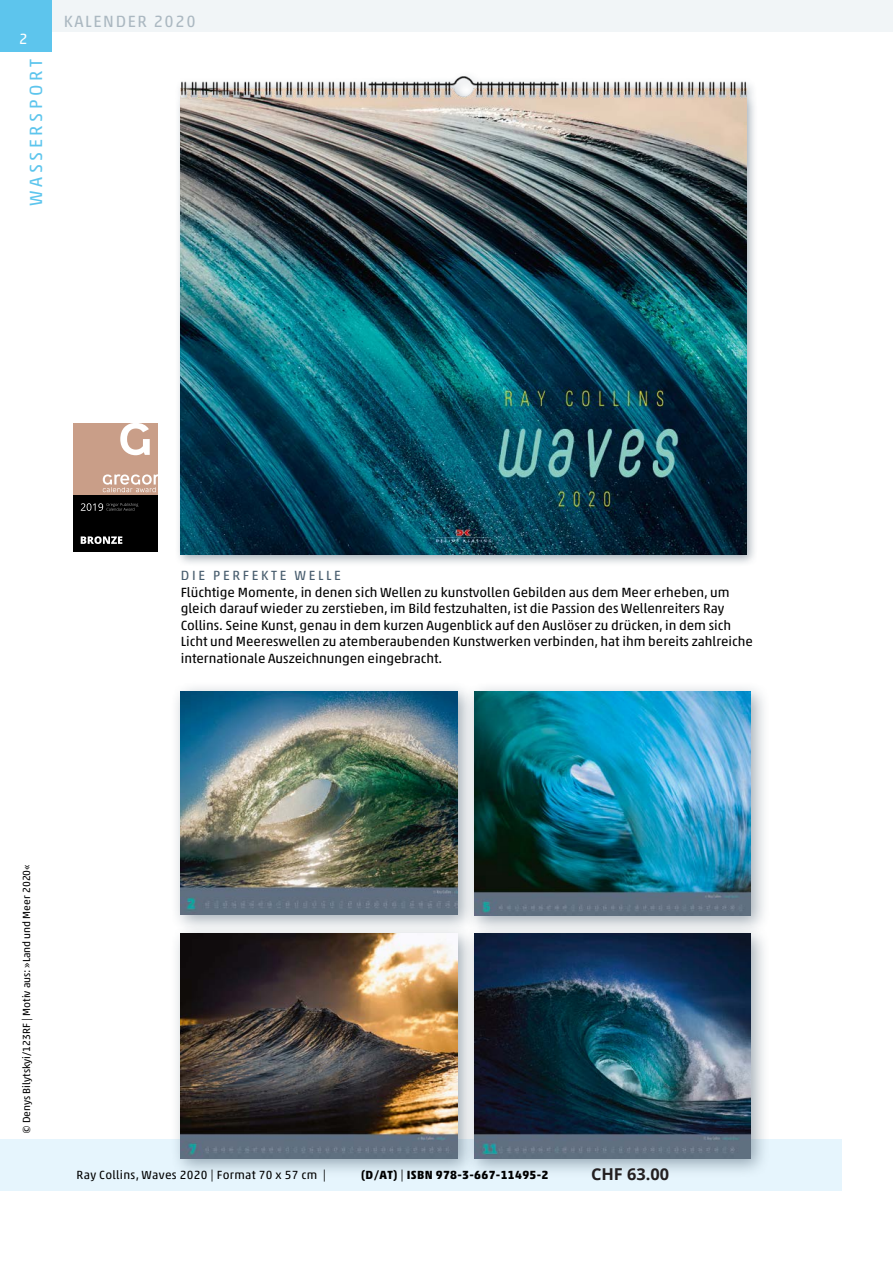
<style>
.page{position:relative;width:893px;height:1263px;background:#fff}
.page>*{position:absolute;margin:0;border:0;box-sizing:border-box;transform-origin:0 0}
.t1{font:18px "Akko Pro";letter-spacing:.2em;color:#5dc5ed}
.t2{font:16.5px "Akko Pro";letter-spacing:.1em;color:#abb8c1}
.t3{font:700 16.35px "Open Sans";color:#231f20}
.t4{font:15px "Akko Pro";color:#fff}
.t5{font:13.5px/16.5px "Akko Pro";color:#000}
.t6{font:12px "Akko Pro";letter-spacing:.025em;color:#000}
.t7{font:700 12px "Akko Pro";letter-spacing:.025em;color:#000}
.t8{font:10.5px "Akko Pro";color:#000}
.s1{color:#475c6d}
.s2{font-weight:400}
</style>
<div class="page">
<hr style="left:892px;top:0;width:1px;height:1263px;background:#fecd64">
<div style="left:0;top:1140px;width:842px;height:51px;background:#e6f5fd"></div>
<div style="left:0;top:0;width:893px;height:32px;background:#f1f5f7"></div>
<div style="left:0;top:0;width:51px;height:51px;background:#5dc5ed"></div>
<div style="left:175px;top:71px;width:583px;height:496px;background:#475c6d;opacity:.5"></div>
<img style="left:181px;top:77px;width:565px;height:478px">
<div style="left:170px;top:681px;width:307px;height:254px;background:#475c6d;opacity:.5"></div>
<img style="left:181px;top:691px;width:276px;height:224px">
<div style="left:464px;top:681px;width:306px;height:255px;background:#475c6d;opacity:.5"></div>
<img style="left:474px;top:691px;width:276px;height:225px">
<div style="left:171px;top:923px;width:306px;height:255px;background:#475c6d;opacity:.5"></div>
<img style="left:181px;top:934px;width:276px;height:224px">
<div style="left:464px;top:923px;width:306px;height:255px;background:#475c6d;opacity:.5"></div>
<img style="left:474px;top:934px;width:276px;height:224px">
<div style="left:74px;top:423px;width:84px;height:75px;background:#c99e88"></div>
<div style="left:74px;top:495px;width:84px;height:57px;background:#000"></div>
<svg style="left:81px;top:536px;width:41px;height:8px"></svg>
<svg style="left:120px;top:423px;width:30px;height:32px"></svg>
<svg style="left:103px;top:474px;width:55px;height:18px"></svg>
<svg style="left:81px;top:503px;width:57px;height:8px"></svg>
<p class="t4" style="left:19px;top:30px;width:10px">2</p>
<p class="t1" style="left:25px;top:206px;width:148px;rotate:-90deg">WASSERSPORT</p>
<p class="t2" style="left:64px;top:12px;width:133px">KALENDER 2020</p>
<p class="t5" style="left:181px;top:567px;width:574px"><span class="s1">DIE PERFEKTE WELLE<br></span>Flüchtige Momente, in denen sich Wellen zu kunstvollen Gebilden aus dem Meer erheben, um gleich darauf wieder zu zerstieben, im Bild festzuhalten, ist die Passion des Wellenreiters Ray Collins. Seine Kunst, genau in dem kurzen Augenblick auf den Auslöser zu drücken, in dem sich Licht und Meereswellen zu atemberaubenden Kunstwerken verbinden, hat ihm bereits zahlreiche internationale Auszeichnungen eingebracht.</p>
<p class="t8" style="left:20px;top:1134px;width:272px;rotate:-90deg">© Denys Bilytskyi/123RF | Motiv aus: »Land und Meer 2020«</p>
<p class="t6" style="left:77px;top:1167px;width:251px">Ray Collins, Waves 2020 | Format 70 x 57 cm |</p>
<p class="t7" style="left:361px;top:1167px;width:189px">(D/AT) <span class="s2">|</span> ISBN 978-3-667-11495-2</p>
<p class="t3" style="left:591px;top:1163px;width:80px">CHF 63.00</p>
</div>
